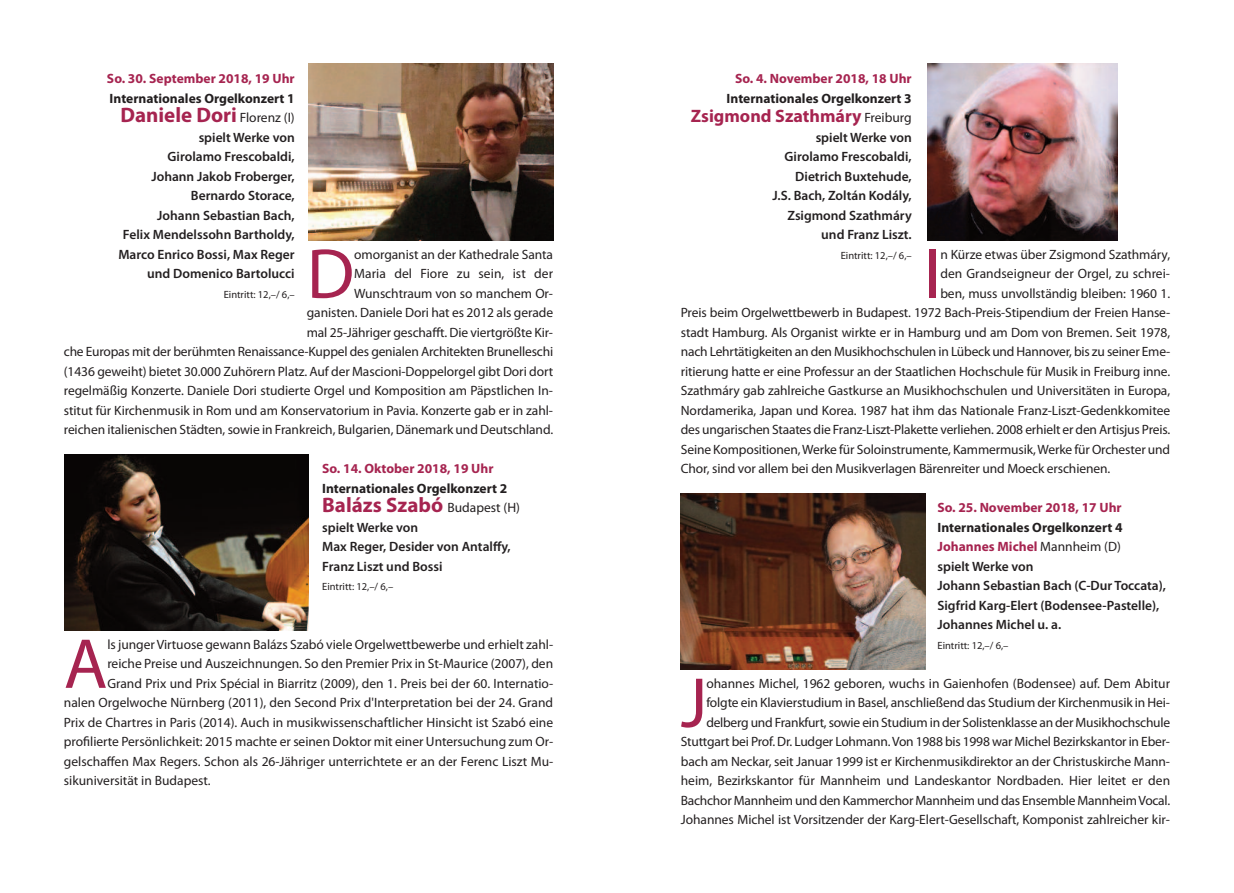
<style>
.page{position:relative;width:1234px;height:893px;background:#fff}
.page>*{position:absolute;margin:0;border:0;box-sizing:border-box;transform-origin:0 0}
.t1{font:71.4px "Myriad Pro";color:#a62450}
.t2{font:700 21px "Myriad Pro";color:#a62450}
.t3{font:700 18px "Myriad Pro";color:#a62450}
.t4{font:13.5px/19.5px "Myriad Pro";letter-spacing:-.005em;color:#231f20;text-align:right}
.t5{font:600 13.5px/19.5px "Myriad Pro";color:#231f20;text-align:right}
.t6{font:700 13.5px "Myriad Pro";color:#a62450}
.t7{font:700 13.5px "Myriad Pro";color:#231f20}
.t8{font:10.5px "Myriad Pro";color:#231f20}
.s1{font-weight:400;font-size:13.5px;color:#231f20}
.s2{font-weight:700}
.s3{font-weight:700;color:#a62450}
.s4{font-weight:400}
</style>
<div class="page">
<img style="left:64px;top:454px;width:245px;height:176px">
<img style="left:308px;top:64px;width:245px;height:176px">
<img style="left:927px;top:64px;width:190px;height:176px">
<img style="left:680px;top:493px;width:245px;height:177px">
<p class="t6" style="left:107px;top:74px;width:189px">So. 30. September 2018, 19 Uhr</p>
<p class="t7" style="left:110px;top:93px;width:186px">Internationales Orgelkonzert 1</p>
<h2 class="t2" style="left:120px;top:107px;width:176px">Daniele Dori <span class="s1">Florenz (I)</span></h2>
<p class="t5" style="left:118px;top:129px;width:178px">spielt Werke von<br>Girolamo Frescobaldi,<br>Johann Jakob Froberger,<br>Bernardo Storace,<br>Johann Sebastian Bach,<br>Felix Mendelssohn Bartholdy,<br>Marco Enrico Bossi, Max Reger und Domenico Bartolucci</p>
<p class="t8" style="left:224px;top:290px;width:73px">Eintritt: 12,–/ 6,–</p>
<p class="t4" style="left:64px;top:246px;width:490px">omorganist an der Kathedrale Santa<br>Maria del Fiore zu sein, ist der<br>Wunschtraum von so manchem Or-<br>ganisten. Daniele Dori hat es 2012 als gerade<br>mal 25-Jähriger geschafft. Die viertgrößte Kir-<br>che Europas mit der berühmten Renaissance-Kuppel des genialen Architekten Brunelleschi (1436 geweiht) bietet 30.000 Zuhörern Platz. Auf der Mascioni-Doppelorgel gibt Dori dort regelmäßig Konzerte. Daniele Dori studierte Orgel und Komposition am Päpstlichen In&shy;stitut für Kirchenmusik in Rom und am Konservatorium in Pavia. Konzerte gab er in zahl&shy;reichen italienischen Städten, sowie in Frankreich, Bulgarien, Dänemark und Deutschland.</p>
<h1 class="t1" style="left:307px;top:247px;width:49px">D</h1>
<p class="t6" style="left:322px;top:464px;width:173px">So. 14. Oktober 2018, 19 Uhr</p>
<p class="t7" style="left:322px;top:483px;width:186px">Internationales Orgelkonzert 2</p>
<h2 class="t2" style="left:322px;top:497px;width:199px">Balázs Szabó <span class="s1">Budapest (H)</span></h2>
<p class="t5" style="left:322px;top:519px;width:190px;text-align:left">spielt Werke von<br>Max Reger, Desider von Antalffy,<br>Franz Liszt und Bossi</p>
<p class="t8" style="left:322px;top:583px;width:73px">Eintritt: 12,–/ 6,–</p>
<h1 class="t1" style="left:64px;top:637px;width:45px">A</h1>
<p class="t4" style="left:107px;top:636px;width:447px">ls junger Virtuose gewann Balázs Szabó viele Orgelwettbewerbe und erhielt zahl-</p>
<p class="t4" style="left:107px;top:655px;width:447px">reiche Preise und Auszeichnungen. So den Premier Prix in St-Maurice (2007), den</p>
<p class="t4" style="left:107px;top:675px;width:447px">Grand Prix und Prix Spécial in Biarritz (2009), den 1. Preis bei der 60. Internatio-</p>
<p class="t4" style="left:64px;top:694px;width:490px">nalen Orgelwoche Nürnberg (2011), den Second Prix d'Interpretation bei der 24. Grand</p>
<p class="t4" style="left:64px;top:714px;width:490px">Prix de Chartres in Paris (2014). Auch in musikwissenschaftlicher Hinsicht ist Szabó eine</p>
<p class="t4" style="left:64px;top:733px;width:490px">profilierte Persönlichkeit: 2015 machte er seinen Doktor mit einer Untersuchung zum Or-</p>
<p class="t4" style="left:64px;top:753px;width:490px">gelschaffen Max Regers. Schon als 26-Jähriger unterrichtete er an der Ferenc Liszt Mu-</p>
<p class="t4" style="left:64px;top:772px;width:148px">sikuniversität in Budapest.</p>
<p class="t6" style="left:735px;top:74px;width:178px">So. 4. November 2018, 18 Uhr</p>
<p class="t7" style="left:726px;top:93px;width:186px">Internationales Orgelkonzert 3</p>
<h3 class="t3" style="left:690px;top:109px;width:222px">Zsigmond Szathmáry <span class="s1">Freiburg</span></h3>
<p class="t5" style="left:772px;top:129px;width:141px">spielt Werke von<br>Girolamo Frescobaldi,<br>Dietrich Buxtehude,<br>J.S. Bach, Zoltán Kodály,<br>Zsigmond Szathmáry und Franz Liszt.</p>
<p class="t8" style="left:840px;top:251px;width:73px">Eintritt: 12,–/ 6,–</p>
<h1 class="t1" style="left:923px;top:247px;width:19px">I</h1>
<p class="t4" style="left:940px;top:246px;width:231px">n Kürze etwas über Zsigmond Szathmáry,</p>
<p class="t4" style="left:940px;top:265px;width:231px">den Grandseigneur der Orgel, zu schrei-</p>
<p class="t4" style="left:940px;top:285px;width:231px">ben, muss unvollständig bleiben: 1960 1.</p>
<p class="t4" style="left:680px;top:304px;width:491px">Preis beim Orgelwettbewerb in Budapest. 1972 Bach-Preis-Stipendium der Freien Hanse-</p>
<p class="t4" style="left:680px;top:324px;width:490px">stadt Hamburg. Als Organist wirkte er in Hamburg und am Dom von Bremen. Seit 1978,</p>
<p class="t4" style="left:680px;top:343px;width:491px">nach Lehrtätigkeiten an den Musikhochschulen in Lübeck und Hannover, bis zu seiner Eme-</p>
<p class="t4" style="left:680px;top:363px;width:490px">ritierung hatte er eine Professur an der Staatlichen Hochschule für Musik in Freiburg inne.</p>
<p class="t4" style="left:680px;top:382px;width:490px">Szathmáry gab zahlreiche Gastkurse an Musikhochschulen und Universitäten in Europa,</p>
<p class="t4" style="left:680px;top:402px;width:490px">Nordamerika, Japan und Korea. 1987 hat ihm das Nationale Franz-Liszt-Gedenkkomitee</p>
<p class="t4" style="left:680px;top:421px;width:490px">des ungarischen Staates die Franz-Liszt-Plakette verliehen. 2008 erhielt er den Artisjus Preis.</p>
<p class="t4" style="left:680px;top:441px;width:490px">Seine Kompositionen,Werke für Soloinstrumente, Kammermusik,Werke für Orchester und</p>
<p class="t4" style="left:680px;top:460px;width:431px">Chor, sind vor allem bei den Musikverlagen Bärenreiter und Moeck erschienen.</p>
<p class="t6" style="left:937px;top:503px;width:186px">So. 25. November 2018, 17 Uhr</p>
<p class="t5" style="left:937px;top:519px;width:230px;text-align:left"><span class="s2">Internationales Orgelkonzert 4<br></span><span class="s3">Johannes Michel</span> <span class="s4">Mannheim (D)<br></span>spielt Werke von<br>Johann Sebastian Bach (C-Dur Toccata),<br>Sigfrid Karg-Elert (Bodensee-Pastelle),<br>Johannes Michel u. a.</p>
<p class="t8" style="left:937px;top:641px;width:73px">Eintritt: 12,–/ 6,–</p>
<p class="t4" style="left:680px;top:675px;width:490px">ohannes Michel, 1962 geboren, wuchs in Gaienhofen (Bodensee) auf. Dem Abitur folgte ein Klavierstudium in Basel, anschließend das Studium der Kirchenmusik in Hei&shy;delberg und Frankfurt, sowie ein Studium in der Solistenklasse an der Musikhochschule Stuttgart bei Prof. Dr. Ludger Lohmann.Von 1988 bis 1998 war Michel Bezirkskantor in Eber&shy;bach am Neckar, seit Januar 1999 ist er Kirchenmusikdirektor an der Christuskirche Mann&shy;heim, Bezirkskantor für Mannheim und Landeskantor Nordbaden. Hier leitet er den Bachchor Mannheim und den Kammerchor Mannheim und das Ensemble MannheimVocal.<br>Johannes Michel ist Vorsitzender der Karg-Elert-Gesellschaft, Komponist zahlreicher kir-</p>
<h1 class="t1" style="left:680px;top:676px;width:28px">J</h1>
</div>
